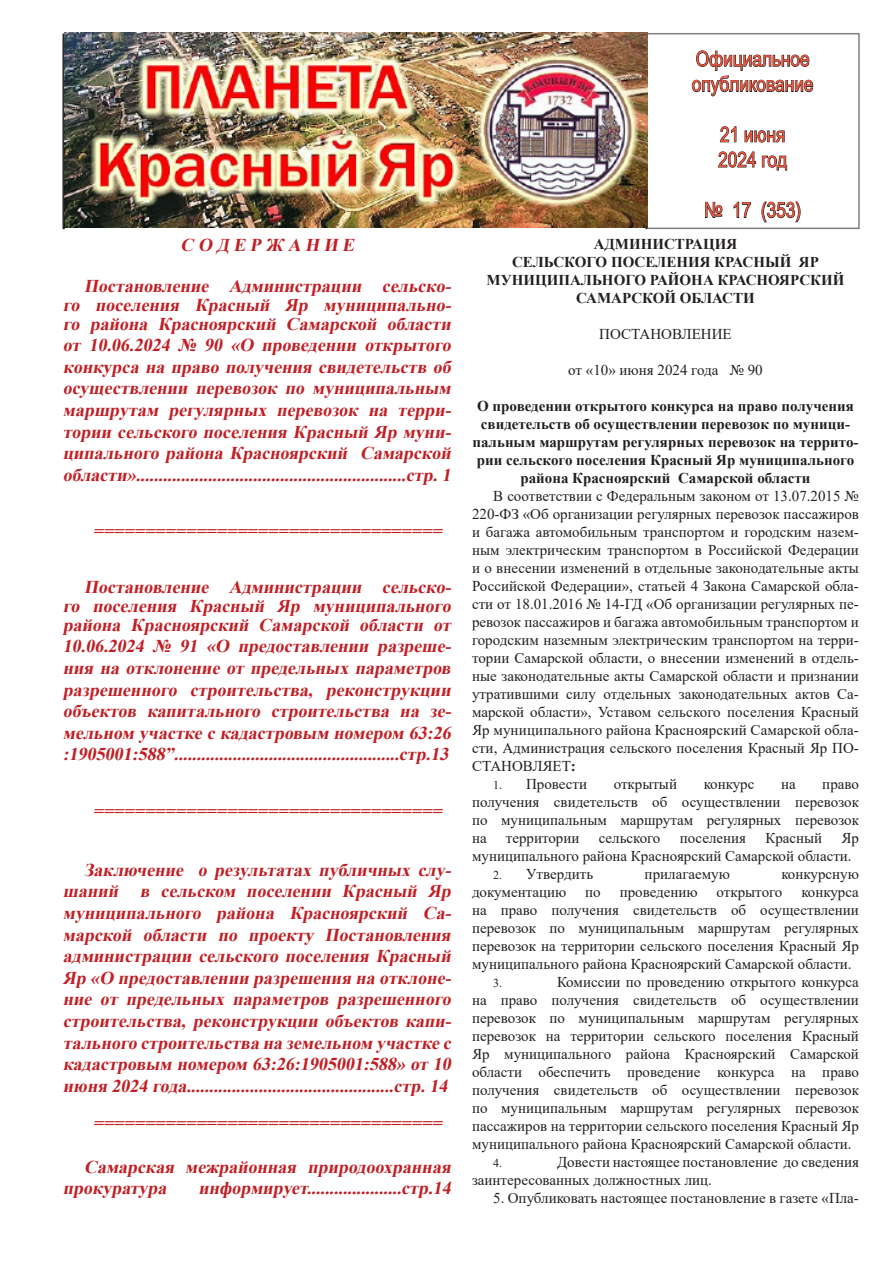
<style>
.page{position:relative;width:893px;height:1263px;background:#fff}
.page>*{position:absolute;margin:0;border:0;box-sizing:border-box;transform-origin:0 0}
.t1{font:21px/25.2px "Arial Narrow";color:#ec543b}
.t2{font:italic 700 18px/21.6px "Times New Roman";color:#c02025;text-align:justify}
.t3{font:15px/18px "Times New Roman";color:#231f20;text-align:justify}
.t4{font:700 15px/18px "Times New Roman";color:#231f20;text-align:center}
.t5{font:12px "Times New Roman";color:#231f20}
.s1{font-weight:700}
.s2{font-size:12px}
</style>
<div class="page">
<svg style="left:692px;top:50px;width:122px;height:47px"></svg>
<svg style="left:720px;top:126px;width:17px;height:17px"></svg>
<svg style="left:744px;top:130px;width:41px;height:13px"></svg>
<svg style="left:718px;top:151px;width:38px;height:17px"></svg>
<svg style="left:762px;top:155px;width:25px;height:16px"></svg>
<svg style="left:705px;top:202px;width:18px;height:16px"></svg>
<svg style="left:733px;top:202px;width:18px;height:16px"></svg>
<svg style="left:761px;top:201px;width:40px;height:22px"></svg>
<div style="left:646px;top:33px;width:214px;height:196px;border:2px solid #808080"></div>
<hr style="left:64px;top:34px;width:1px;height:195px;background:#231f20">
<hr style="left:63px;top:34px;width:1px;height:195px;background:#231f20">
<hr style="left:646px;top:34px;width:1px;height:195px;background:#231f20">
<img style="left:64px;top:33px;width:583px;height:194px">
<p class="t2" style="left:181px;top:234px;width:180px">С О Д Е Р Ж А Н И Е</p>
<p class="t2" style="left:63px;top:276px;width:394px;line-height:18.8px;text-indent:21px">Постановление Администрации сельско&shy;го поселения Красный Яр муниципально&shy;го района Красноярский Самарской области</p>
<p class="t2" style="left:63px;top:334px;width:394px">от 10.06.2024 № 90 «О проведении открытого конкурса на право получения свидетельств об осуществлении перевозок по муниципальным маршрутам регулярных перевозок на терри&shy;тории сельского поселения Красный Яр муни&shy;ципального района Красноярский Самарской области»............................................................стр.1</p>
<p class="t2" style="left:93px;top:520px;width:355px">==================================</p>
<p class="t2" style="left:63px;top:577px;width:394px;line-height:18.8px;text-indent:21px">Постановление Администрации сельско&shy;го поселения Красный Яр муниципального района Красноярский Самарской области от</p>
<p class="t2" style="left:63px;top:635px;width:394px">10.06.2024 № 91 «О предоставлении разреше&shy;ния на отклонение от предельных параметров разрешенного строительства, реконструкции объектов капитального строительства на зе&shy;мельном участкескадастровым номером 63:26 :1905001:588”..................................................стр.13</p>
<p class="t2" style="left:93px;top:799px;width:355px">==================================</p>
<p class="t2" style="left:63px;top:858px;width:394px;text-indent:21px">Заключение о результатах публичных слу&shy;шаний в сельском поселении Красный Яр муниципального района Красноярский Са&shy;марской области по проекту Постановления администрации сельского поселения Красный Яр «О предоставлении разрешения на отклоне&shy;ние от предельных параметров разрешенного строительства, реконструкции объектов капи&shy;тального строительства на земельном участкес кадастровым номером 63:26:1905001:588» от 10 июня 2024 года..............................................стр.14</p>
<p class="t2" style="left:93px;top:1112px;width:355px">==================================</p>
<p class="t2" style="left:63px;top:1155px;width:394px;text-indent:21px">Самарская межрайонная природоохранная прокуратура</p>
<p class="t2" style="left:198px;top:1177px;width:258px">информирует.....................стр.14</p>
<h1 class="t1" style="left:692px;top:45px;width:123px">Официальное опубликование</h1>
<h1 class="t1" style="left:718px;top:121px;width:70px">21 июня<br>2024 год</h1>
<h1 class="t1" style="left:704px;top:197px;width:98px">№ 17 (353)</h1>
<p class="t4" style="left:487px;top:235px;width:359px">АДМИНИСТРАЦИЯ<br>СЕЛЬСКОГО ПОСЕЛЕНИЯ КРАСНЫЙ ЯР<br>МУНИЦИПАЛЬНОГО РАЙОНА КРАСНОЯРСКИЙ<br>САМАРСКОЙ ОБЛАСТИ</p>
<p class="t3" style="left:599px;top:324px;width:134px">ПОСТАНОВЛЕНИЕ</p>
<p class="t3" style="left:568px;top:360px;width:196px">от «10» июня 2024 года № 90</p>
<p class="t4" style="left:472px;top:397px;width:388px">О проведении открытого конкурса на право получения свидетельств об осуществлении перевозок по муници&shy;пальным маршрутам регулярных перевозок на террито&shy;рии сельского поселения Красный Яр муниципального района Красноярский Самарской области</p>
<p class="t3" style="left:472px;top:486px;width:388px;text-indent:21px">В соответствии с Федеральным законом от 13.07.2015 № 220-ФЗ «Об организации регулярных перевозок пассажиров и багажа автомобильным транспортом и городским назем&shy;ным электрическим транспортом в Российской Федерации и о внесении изменений в отдельные законодательные акты Российской Федерации», статьей 4 Закона Самарской обла&shy;сти от 18.01.2016 № 14-ГД «Об организации регулярных пе&shy;ревозок пассажиров и багажа автомобильным транспортом и городским наземным электрическим транспортом на терри&shy;тории Самарской области, о внесении изменений в отдель&shy;ные законодательные акты Самарской области и признании утратившими силу отдельных законодательных актов Са&shy;марской области», Уставом сельского поселения Красный Яр муниципального района Красноярский Самарской обла&shy;сти, Администрация сельского поселения Красный Яр ПО-СТАНОВЛЯЕТ<span class="s1">:</span></p>
<p class="t3" style="left:493px;top:774px;width:95px"><span class="s2">1.</span> Провести</p>
<p class="t3" style="left:614px;top:774px;width:65px">открытый</p>
<p class="t3" style="left:704px;top:774px;width:52px">конкурс</p>
<p class="t3" style="left:781px;top:774px;width:16px">на</p>
<p class="t3" style="left:472px;top:774px;width:388px;text-indent:350px">право получения свидетельств об осуществлении перевозок по муниципальным маршрутам регулярных перевозок на</p>
<p class="t3" style="left:506px;top:828px;width:75px">территории</p>
<p class="t3" style="left:599px;top:828px;width:63px">сельского</p>
<p class="t3" style="left:680px;top:828px;width:68px">поселения</p>
<p class="t3" style="left:765px;top:828px;width:58px">Красный</p>
<p class="t3" style="left:472px;top:828px;width:388px;text-indent:369px">Яр муниципального района Красноярский Самарской области.</p>
<p class="t3" style="left:493px;top:864px;width:101px"><span class="s2">2.</span> Утвердить</p>
<p class="t3" style="left:645px;top:864px;width:87px">прилагаемую</p>
<p class="t3" style="left:781px;top:864px;width:79px">конкурсную</p>
<p class="t3" style="left:472px;top:882px;width:96px">документацию</p>
<p class="t3" style="left:585px;top:882px;width:17px">по</p>
<p class="t3" style="left:620px;top:882px;width:80px">проведению</p>
<p class="t3" style="left:717px;top:882px;width:67px">открытого</p>
<p class="t3" style="left:472px;top:882px;width:388px;text-indent:329px">конкурса на право получения свидетельств об осуществлении перевозок по муниципальным маршрутам регулярных перевозок на территории сельского поселения Красный Яр муниципального района Красноярский Самарской области.</p>
<p class="t5" style="left:493px;top:974px;width:10px">3.</p>
<p class="t3" style="left:472px;top:972px;width:388px;text-indent:85px">Комиссии по проведению открытого конкурса на право получения свидетельств об осуществлении перевозок по муниципальным маршрутам регулярных перевозок на территории сельского поселения Красный Яр муниципального района Красноярский Самарской области обеспечить проведение конкурса на право получения свидетельств об осуществлении перевозок по муниципальным маршрутам регулярных перевозок пассажиров на территории сельского поселения Красный Яр муниципального района Красноярский Самарской области.</p>
<p class="t5" style="left:493px;top:1154px;width:10px">4.</p>
<p class="t3" style="left:472px;top:1152px;width:388px;text-indent:85px">Довести настоящее постановление до сведения заинтересованных должностных лиц.</p>
<p class="t3" style="left:493px;top:1188px;width:367px">5. Опубликовать настоящее постановление в газете «Пла-</p>
</div>
